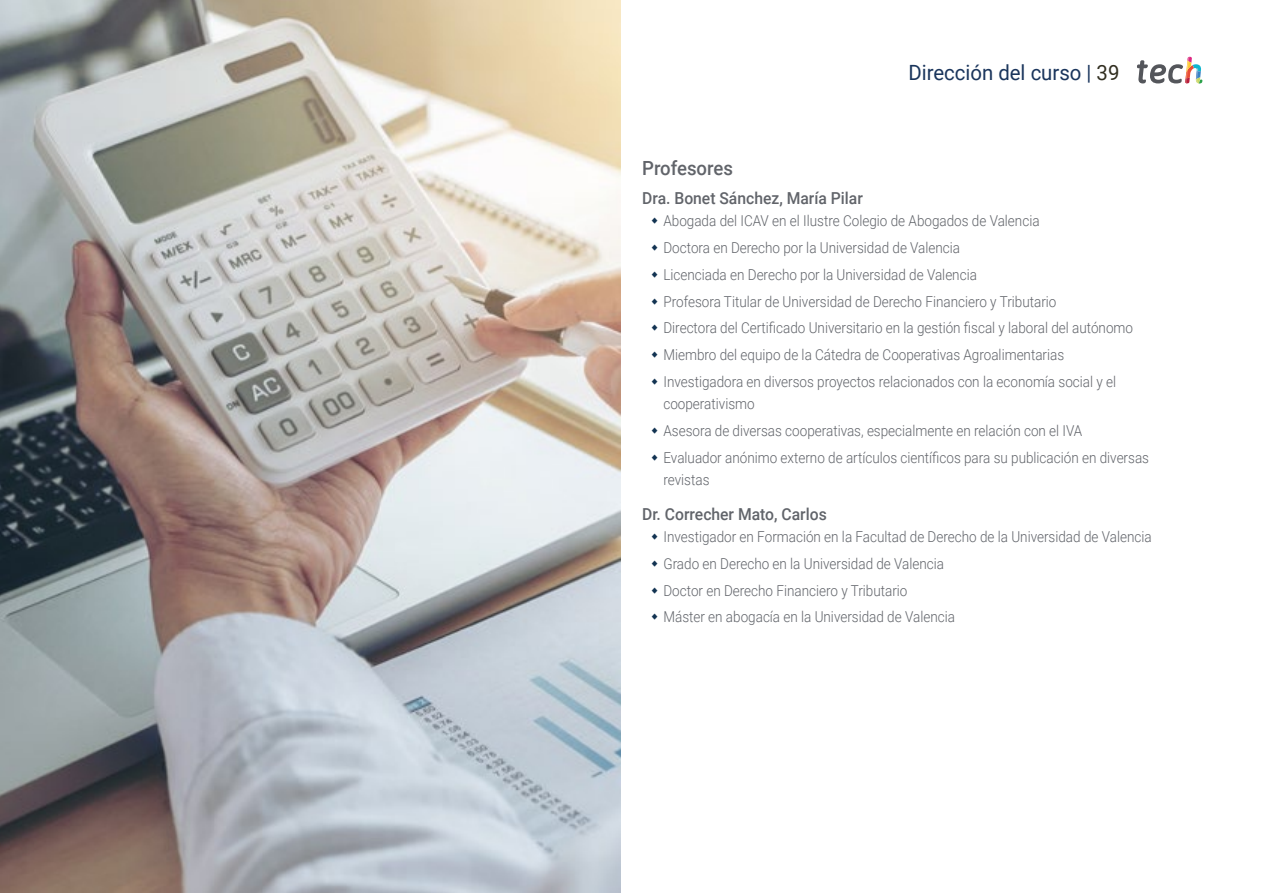
<style>
.page{position:relative;width:1263px;height:893px;background:#fff}
.page>*{position:absolute;margin:0;border:0;box-sizing:border-box;transform-origin:0 0}
.t1{font:21px "Roboto";color:#1a355c}
.t2{font:500 19.5px "Roboto";color:#61646a;scale:.95 1}
.t3{font:500 16.5px "Roboto";color:#61646a;scale:.95 1}
.t4{font:300 15px/26.7px "Roboto";color:#61646a;scale:.9 1}
.s1{color:#312e20}
</style>
<div class="page">
<svg style="left:1137px;top:57px;width:65px;height:27px"></svg>
<img style="left:0;top:0;width:621px;height:893px">
<h1 class="t1" style="left:908px;top:57px;width:213px">Dirección del curso | <span class="s1">39</span></h1>
<h2 class="t2" style="left:642px;top:154px;width:97px">Profesores</h2>
<p class="t3" style="left:642px;top:187px;width:234px">Dra. Bonet Sánchez, María Pilar</p>
<p class="t4" style="left:663px;top:207px;width:523px">Abogada del ICAV en el Ilustre Colegio de Abogados de Valencia<br>Doctora en Derecho por la Universidad de Valencia<br>Licenciada en Derecho por la Universidad de Valencia<br>Profesora Titular de Universidad de Derecho Financiero y Tributario<br>Directora del Certificado Universitario en la gestión fiscal y laboral del autónomo Miembro del equipo de la Cátedra de Cooperativas Agroalimentarias Investigadora en diversos proyectos relacionados con la economía social y el</p>
<p class="t4" style="left:663px;top:390px;width:541px">cooperativismo<br>Asesora de diversas cooperativas, especialmente en relación con el IVA<br>Evaluador anónimo externo de artículos científicos para su publicación en diversas</p>
<p class="t4" style="left:663px;top:466px;width:53px">revistas</p>
<p class="t3" style="left:642px;top:502px;width:196px">Dr. Correcher Mato, Carlos</p>
<p class="t4" style="left:663px;top:523px;width:544px">Investigador en Formación en la Facultad de Derecho de la Universidad de Valencia Grado en Derecho en la Universidad de Valencia<br>Doctor en Derecho Financiero y Tributario<br>Máster en abogacía en la Universidad de Valencia</p>
</div>
